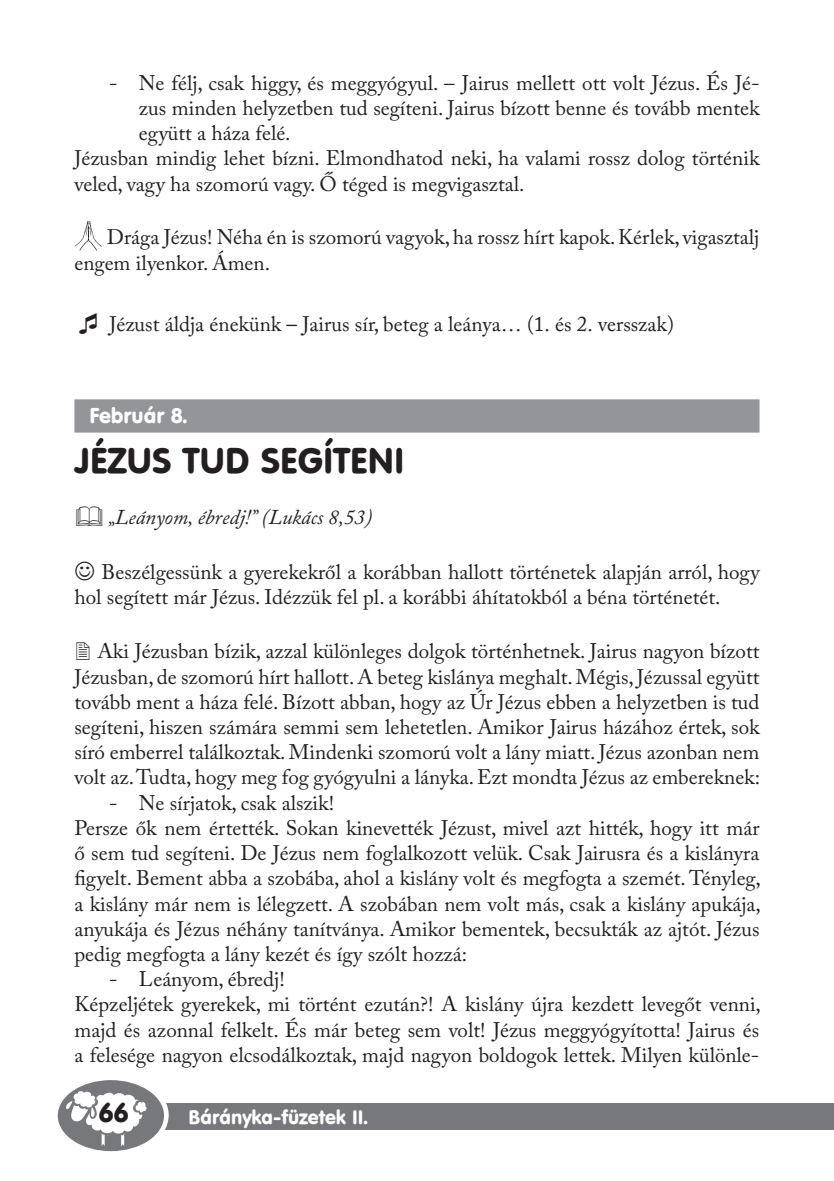
<style>
.page{position:relative;width:834px;height:1181px;background:#fff}
.page>*{position:absolute;margin:0;border:0;box-sizing:border-box;transform-origin:0 0}
.t1{font:35px "Hu Vagou Hu";color:#231f20}
.t2{font:26.6px "Hu Vagou Hu";color:#231f20}
.t3{font:21px/25.2px "Adobe Caslon Pro";color:#231f20}
.t4{font:21px "Caslon Pro Regular Hu";color:#231f20}
.t5{font:italic 21px "Adobe Caslon Pro";color:#231f20}
.t6{font:21px "Hu Vagou Hu";color:#fff}
.t7{font:19.25px "Hu Vagou Hu";color:#fff}
</style>
<div class="page">
<div style="left:74px;top:1103px;width:759px;height:27px;background:#76787b"></div>
<div style="left:53px;top:1074px;width:116px;height:82px;background:#fff;border-radius:50%"></div>
<svg style="left:58px;top:1080px;width:106px;height:71px"></svg>
<div style="left:74px;top:399px;width:685px;height:33px;background:#939598"></div>
<img style="left:74px;top:221px;width:28px;height:30px">
<p class="t3" style="left:109px;top:70px;width:651px">- Ne félj, csak higgy, és meggyógyul. – Jairus mellett ott volt Jézus. És Jé-</p>
<p class="t3" style="left:139px;top:95px;width:622px">zus minden helyzetben tud segíteni. Jairus bízott benne és tovább mentek</p>
<p class="t3" style="left:139px;top:120px;width:153px">együtt a háza felé.</p>
<p class="t3" style="left:74px;top:146px;width:687px">Jézusban mindig lehet bízni. Elmondhatod neki, ha valami rossz dolog történik</p>
<p class="t3" style="left:74px;top:171px;width:451px">veled, vagy ha szomorú vagy. Ő téged is megvigasztal.</p>
<p class="t3" style="left:74px;top:224px;width:686px;text-indent:32px">Drága Jézus! Néha én is szomorú vagyok, ha rossz hírt kapok. Kérlek, vigasztalj engem ilyenkor. Ámen.</p>
<p class="t4" style="left:109px;top:311px;width:565px">Jézust áldja énekünk – Jairus sír, beteg a leánya… (1. és 2. versszak)</p>
<p class="t6" style="left:89px;top:402px;width:100px">Február 8.</p>
<h1 class="t1" style="left:74px;top:438px;width:327px">Jézus tud segíteni</h1>
<p class="t5" style="left:108px;top:504px;width:265px">„Leányom, ébredj!” (Lukács 8,53)</p>
<p class="t3" style="left:74px;top:559px;width:687px;text-indent:27px">Beszélgessünk a gyerekekről a korábban hallott történetek alapján arról, hogy hol segített már Jézus. Idézzük fel pl. a korábbi áhítatokból a béna történetét.</p>
<p class="t3" style="left:74px;top:638px;width:687px;text-align:justify;text-indent:23px">Aki Jézusban bízik, azzal különleges dolgok történhetnek. Jairus nagyon bízott Jézusban, de szomorú hírt hallott. A beteg kislánya meghalt. Mégis, Jézussal együtt tovább ment a háza felé. Bízott abban, hogy az Úr Jézus ebben a helyzetben is tud segíteni, hiszen számára semmi sem lehetetlen. Amikor Jairus házához értek, sok síró emberrel találkoztak. Mindenki szomorú volt a lány miatt. Jézus azonban nem volt az. Tudta, hogy meg fog gyógyulni a lányka. Ezt mondta Jézus az embereknek:</p>
<p class="t3" style="left:74px;top:790px;width:688px;text-indent:35px">- Ne sírjatok, csak alszik!<br>Persze ők nem értették. Sokan kinevették Jézust, mivel azt hitték, hogy itt már ő sem tud segíteni. De Jézus nem foglalkozott velük. Csak Jairusra és a kislányra figyelt. Bement abba a szobába, ahol a kislány volt és megfogta a szemét. Tényleg, a kislány már nem is lélegzett. A szobában nem volt más, csak a kislány apukája, anyukája és Jézus néhány tanítványa. Amikor bementek, becsukták az ajtót. Jézus pedig megfogta a lány kezét és így szólt hozzá:</p>
<p class="t3" style="left:74px;top:966px;width:688px;text-indent:35px">- Leányom, ébredj!<br>Képzeljétek gyerekek, mi történt ezután?! A kislány újra kezdett levegőt venni, majd és azonnal felkelt. És már beteg sem volt! Jézus meggyógyította! Jairus és a felesége nagyon elcsodálkoztak, majd nagyon boldogok lettek. Milyen különle-</p>
<p class="t2" style="left:99px;top:1095px;width:31px">66</p>
<p class="t7" style="left:189px;top:1104px;width:181px">Bárányka-füzetek II.</p>
</div>
